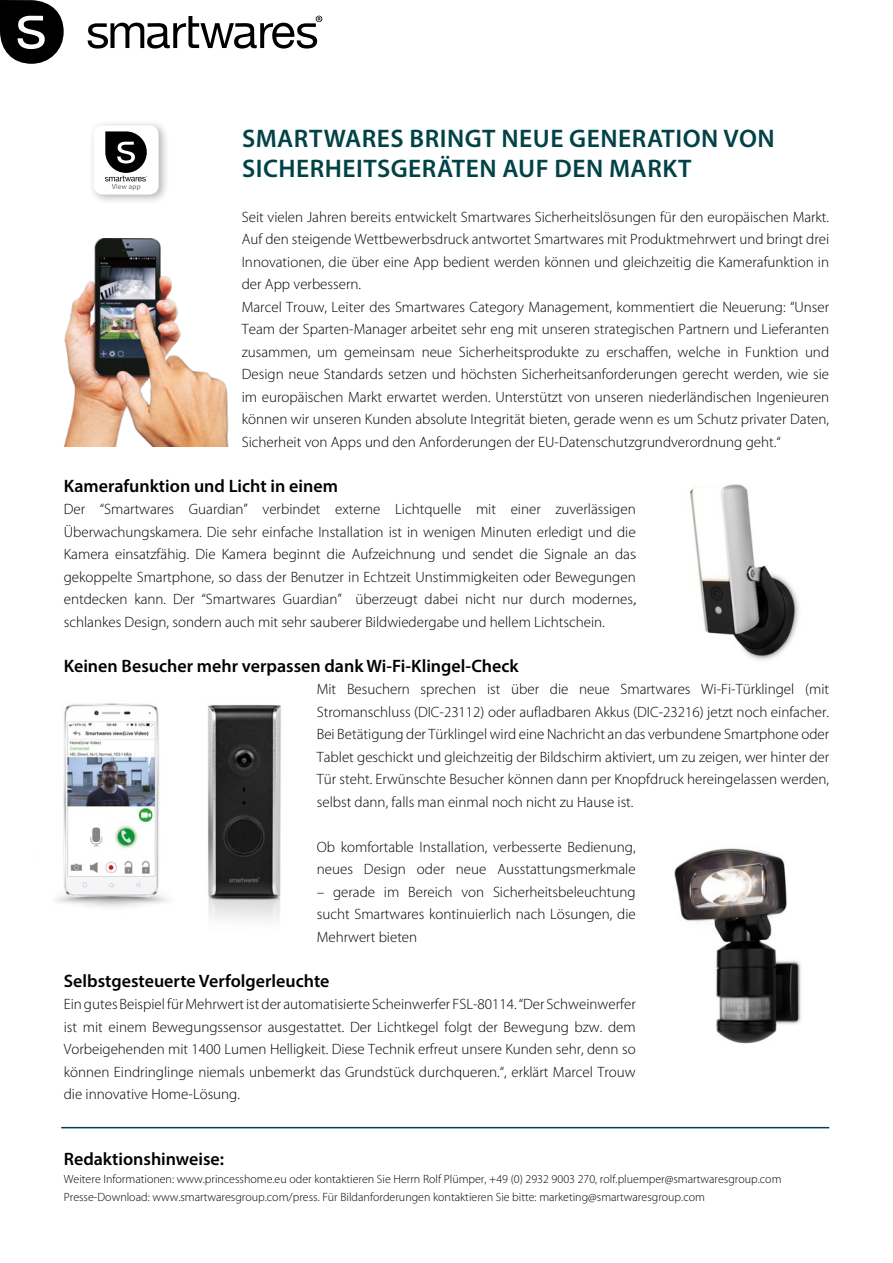
<style>
.page{position:relative;width:893px;height:1263px;background:#fff}
.page>*{position:absolute;margin:0;border:0;box-sizing:border-box;transform-origin:0 0}
.t1{font:600 25.5px/30px "Myriad Pro";letter-spacing:.02em;color:#004246}
.t2{font:600 18px "Myriad Pro";color:#000}
.t3{font:300 15px/22.5px "Myriad Pro";color:#000;text-align:justify}
.t4{font:300 12px/18px "Myriad Pro";color:#000}
</style>
<div class="page">
<svg style="left:88px;top:16px;width:234px;height:33px"></svg>
<div style="left:0;top:0;width:64px;height:64px;background:#000;border-radius:31px"></div>
<svg style="left:17px;top:16px;width:28px;height:33px"></svg>
<hr style="left:61px;top:1127px;width:768px;height:1px;background:#004246">
<img style="left:64px;top:238px;width:165px;height:208px">
<div style="left:89px;top:119px;width:81px;height:86px;background:#000;opacity:.3"></div>
<div style="left:94px;top:125px;width:65px;height:70px;background:#fff;border-radius:9px"></div>
<svg style="left:105px;top:131px;width:42px;height:59px"></svg>
<img style="left:690px;top:484px;width:109px;height:176px">
<img style="left:56px;top:703px;width:225px;height:218px">
<img style="left:674px;top:848px;width:127px;height:196px">
<h1 class="t1" style="left:242px;top:122px;width:534px">SMARTWARES BRINGT NEUE GENERATION VON<br>SICHERHEITSGERÄTEN AUF DEN MARKT</h1>
<p class="t3" style="left:242px;top:206px;width:589px;text-align:left">Seit vielen Jahren bereits entwickelt Smartwares Sicherheitslösungen für den europäischen Markt.<br>Auf den steigende Wettbewerbsdruck antwortet Smartwares mit Produktmehrwert und bringt drei Innovationen, die über eine App bedient werden können und gleichzeitig die Kamerafunktion in der App verbessern.<br>Marcel Trouw, Leiter des Smartwares Category Management, kommentiert die Neuerung: “Unser Team der Sparten-Manager arbeitet sehr eng mit unseren strategischen Partnern und Lieferanten zusammen, um gemeinsam neue Sicherheitsprodukte zu erschaffen, welche in Funktion und Design neue Standards setzen und höchsten Sicherheitsanforderungen gerecht werden, wie sie im europäischen Markt erwartet werden. Unterstützt von unseren niederländischen Ingenieuren können wir unseren Kunden absolute Integrität bieten, gerade wenn es um Schutz privater Daten, Sicherheit von Apps und den Anforderungen der EU-Datenschutzgrundverordnung geht.“</p>
<p class="t2" style="left:64px;top:474px;width:276px">Kamerafunktion und Licht in einem</p>
<p class="t3" style="left:64px;top:498px;width:573px">Der “Smartwares Guardian” verbindet externe Lichtquelle mit einer zuverlässigen Überwachungskamera. Die sehr einfache Installation ist in wenigen Minuten erledigt und die Kamera einsatzfähig. Die Kamera beginnt die Aufzeichnung und sendet die Signale an das gekoppelte Smartphone, so dass der Benutzer in Echtzeit Unstimmigkeiten oder Bewegungen entdecken kann. Der “Smartwares Guardian” überzeugt dabei nicht nur durch modernes, schlankes Design, sondern auch mit sehr sauberer Bildwiedergabe und hellem Lichtschein.</p>
<p class="t2" style="left:64px;top:654px;width:456px">Keinen Besucher mehr verpassen dank Wi-Fi-Klingel-Check</p>
<p class="t3" style="left:317px;top:678px;width:514px">Mit Besuchern sprechen ist über die neue Smartwares Wi-Fi-Türklingel (mit Stromanschluss (DIC-23112) oder aufladbaren Akkus (DIC-23216) jetzt noch einfacher.<br>Bei Betätigung der Türklingel wird eine Nachricht an das verbundene Smartphone oder Tablet geschickt und gleichzeitig der Bildschirm aktiviert, um zu zeigen, wer hinter der Tür steht. Erwünschte Besucher können dann per Knopfdruck hereingelassen werden, selbst dann, falls man einmal noch nicht zu Hause ist.</p>
<p class="t3" style="left:317px;top:836px;width:320px">Ob komfortable Installation, verbesserte Bedienung, neues Design oder neue Ausstattungsmerkmale</p>
<p class="t3" style="left:317px;top:881px;width:320px">– gerade im Bereich von Sicherheitsbeleuchtung sucht Smartwares kontinuierlich nach Lösungen, die Mehrwert bieten</p>
<p class="t2" style="left:64px;top:969px;width:267px">Selbstgesteuerte Verfolgerleuchte</p>
<p class="t3" style="left:64px;top:993px;width:573px">Ein gutes Beispiel für Mehrwert ist der automatisierte Scheinwerfer FSL-80114. “Der Schweinwerfer ist mit einem Bewegungssensor ausgestattet. Der Lichtkegel folgt der Bewegung bzw. dem Vorbeigehenden mit 1400 Lumen Helligkeit. Diese Technik erfreut unsere Kunden sehr, denn so können Eindringlinge niemals unbemerkt das Grundstück durchqueren.“, erklärt Marcel Trouw die innovative Home-Lösung.</p>
<p class="t2" style="left:64px;top:1147px;width:162px">Redaktionshinweise:</p>
<p class="t4" style="left:64px;top:1170px;width:719px">Weitere Informationen: www.princesshome.eu oder kontaktieren Sie Herrn Rolf Plümper, +49 (0) 2932 9003 270, rolf.pluemper@smartwaresgroup.com<br>Presse-Download: www.smartwaresgroup.com/press. Für Bildanforderungen kontaktieren Sie bitte: marketing@smartwaresgroup.com</p>
</div>
